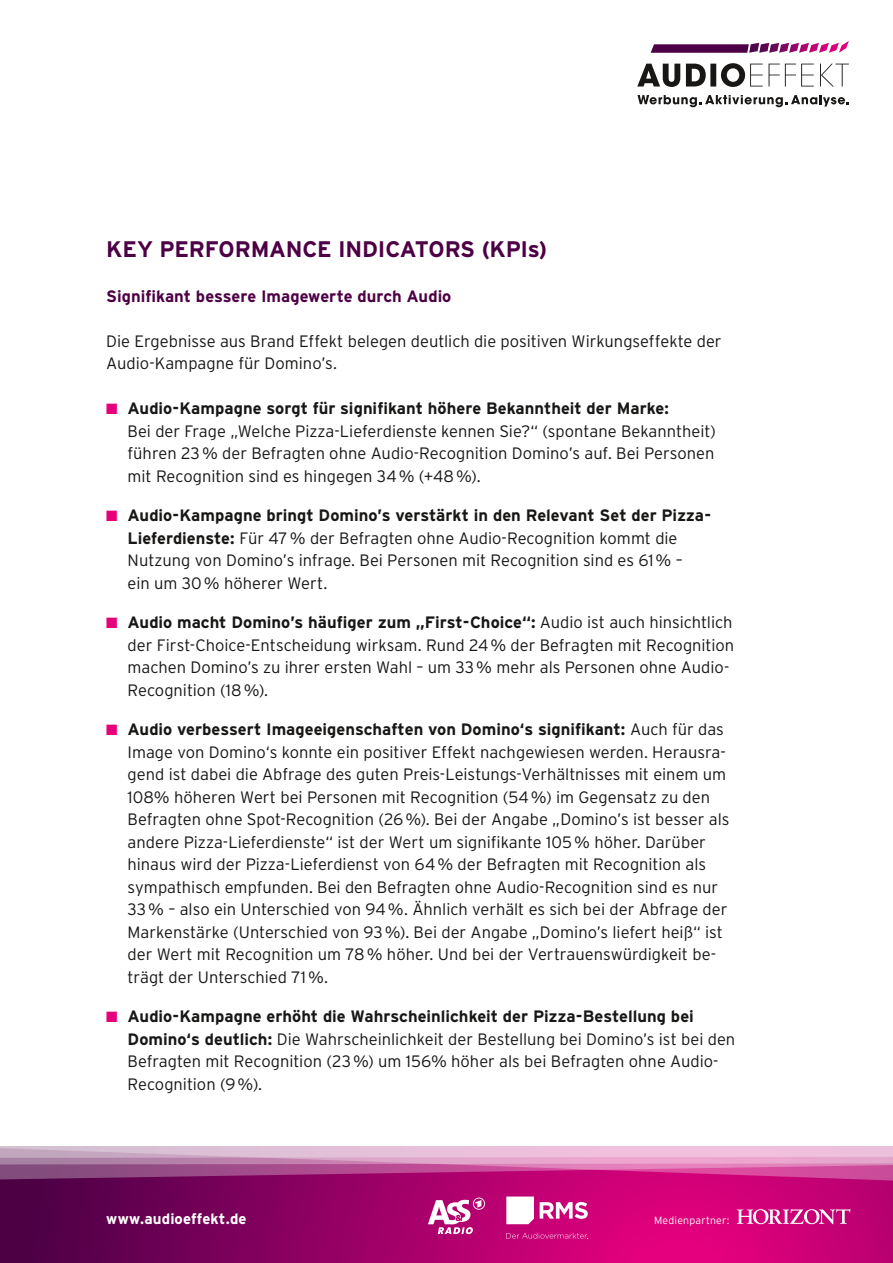
<style>
.page{position:relative;width:893px;height:1263px;background:#fff}
.page>*{position:absolute;margin:0;border:0;box-sizing:border-box;transform-origin:0 0}
.t1{font:700 22.5px "Interstate";letter-spacing:-.01em;color:#4d0045}
.t2{font:300 16.5px/22.5px "Interstate";color:#181716}
.t3{font:700 16.5px "Interstate";color:#4d0045}
.t4{font:700 15px "Interstate";letter-spacing:.01em;color:#fff}
.t5{font:300 10.5px "Interstate";letter-spacing:.02em;color:#fff}
.s1{color:#e5007c}
.s2{font-weight:700}
</style>
<div class="page">
<svg style="left:0;top:1188px;width:893px;height:75px;background:#a00066"></svg>
<svg style="left:0;top:1164px;width:893px;height:24px;background:#ac267c"></svg>
<svg style="left:0;top:1146px;width:893px;height:18px;background:#ddaecd"></svg>
<svg style="left:651px;top:41px;width:198px;height:12px"></svg>
<svg style="left:637px;top:63px;width:212px;height:24px"></svg>
<svg style="left:637px;top:95px;width:212px;height:12px"></svg>
<svg style="left:428px;top:1197px;width:57px;height:37px"></svg>
<svg style="left:506px;top:1196px;width:28px;height:28px"></svg>
<svg style="left:540px;top:1202px;width:48px;height:17px"></svg>
<svg style="left:506px;top:1233px;width:82px;height:6px"></svg>
<svg style="left:737px;top:1209px;width:113px;height:15px"></svg>
<h1 class="t1" style="left:106px;top:235px;width:442px">KEY PERFORMANCE INDICATORS (KPIs)</h1>
<p class="t3" style="left:106px;top:286px;width:347px">Signifikant bessere Imagewerte durch Audio</p>
<p class="t2" style="left:106px;top:329px;width:617px">Die Ergebnisse aus Brand Effekt belegen deutlich die positiven Wirkungseffekte der<br>Audio-Kampagne für Domino’s.</p>
<p class="t2" style="left:128px;top:397px;width:590px;text-indent:-21px"><span class="s1">■</span> <span class="s2">Audio-Kampagne sorgt für signifikant höhere Bekanntheit der Marke:<br></span>Bei der Frage „Welche Pizza-Lieferdienste kennen Sie?“ (spontane Bekanntheit) führen 23% der Befragten ohne Audio-Recognition Domino’s auf. Bei Personen mit Recognition sind es hingegen 34% (+48%).</p>
<p class="t2" style="left:128px;top:504px;width:585px;text-indent:-21px"><span class="s1">■</span> <span class="s2">Audio-Kampagne bringt Domino’s verstärkt in den Relevant Set der Pizza-Lieferdienste:</span> Für 47% der Befragten ohne Audio-Recognition kommt die Nutzung von Domino’s infrage. Bei Personen mit Recognition sind es 61% –<br>ein um 30% höherer Wert.</p>
<p class="t2" style="left:128px;top:611px;width:608px;text-indent:-21px"><span class="s1">■</span> <span class="s2">Audio macht Domino’s häufiger zum „First-Choice“:</span> Audio ist auch hinsichtlich der First-Choice-Entscheidung wirksam. Rund 24% der Befragten mit Recognition machen Domino’s zu ihrer ersten Wahl – um 33% mehr als Personen ohne Audio-Recognition (18%).</p>
<p class="t2" style="left:128px;top:718px;width:603px;text-indent:-21px"><span class="s1">■</span> <span class="s2">Audio verbessert Imageeigenschaften von Domino‘s signifikant:</span> Auch für das Image von Domino‘s konnte ein positiver Effekt nachgewiesen werden. Herausra&shy;gend ist dabei die Abfrage des guten Preis-Leistungs-Verhältnisses mit einem um 108% höheren Wert bei Personen mit Recognition (54%) im Gegensatz zu den Befragten ohne Spot-Recognition (26%). Bei der Angabe „Domino’s ist besser als andere Pizza-Lieferdienste“ ist der Wert um signifikante 105% höher. Darüber hinaus wird der Pizza-Lieferdienst von 64% der Befragten mit Recognition als sympathisch empfunden. Bei den Befragten ohne Audio-Recognition sind es nur 33% – also ein Unterschied von 94%. Ähnlich verhält es sich bei der Abfrage der Markenstärke (Unterschied von 93%). Bei der Angabe „Domino’s liefert heiß“ ist der Wert mit Recognition um 78% höher. Und bei der Vertrauenswürdigkeit be&shy;trägt der Unterschied 71%.</p>
<p class="t2" style="left:128px;top:1005px;width:609px;text-indent:-21px"><span class="s1">■</span> <span class="s2">Audio-Kampagne erhöht die Wahrscheinlichkeit der Pizza-Bestellung bei Domino‘s deutlich:</span> Die Wahrscheinlichkeit der Bestellung bei Domino’s ist bei den Befragten mit Recognition (23%) um 156% höher als bei Befragten ohne Audio-Recognition (9%).</p>
<p class="t4" style="left:106px;top:1209px;width:142px">www.audioeffekt.de</p>
<p class="t5" style="left:654px;top:1214px;width:77px">Medienpartner:</p>
</div>
